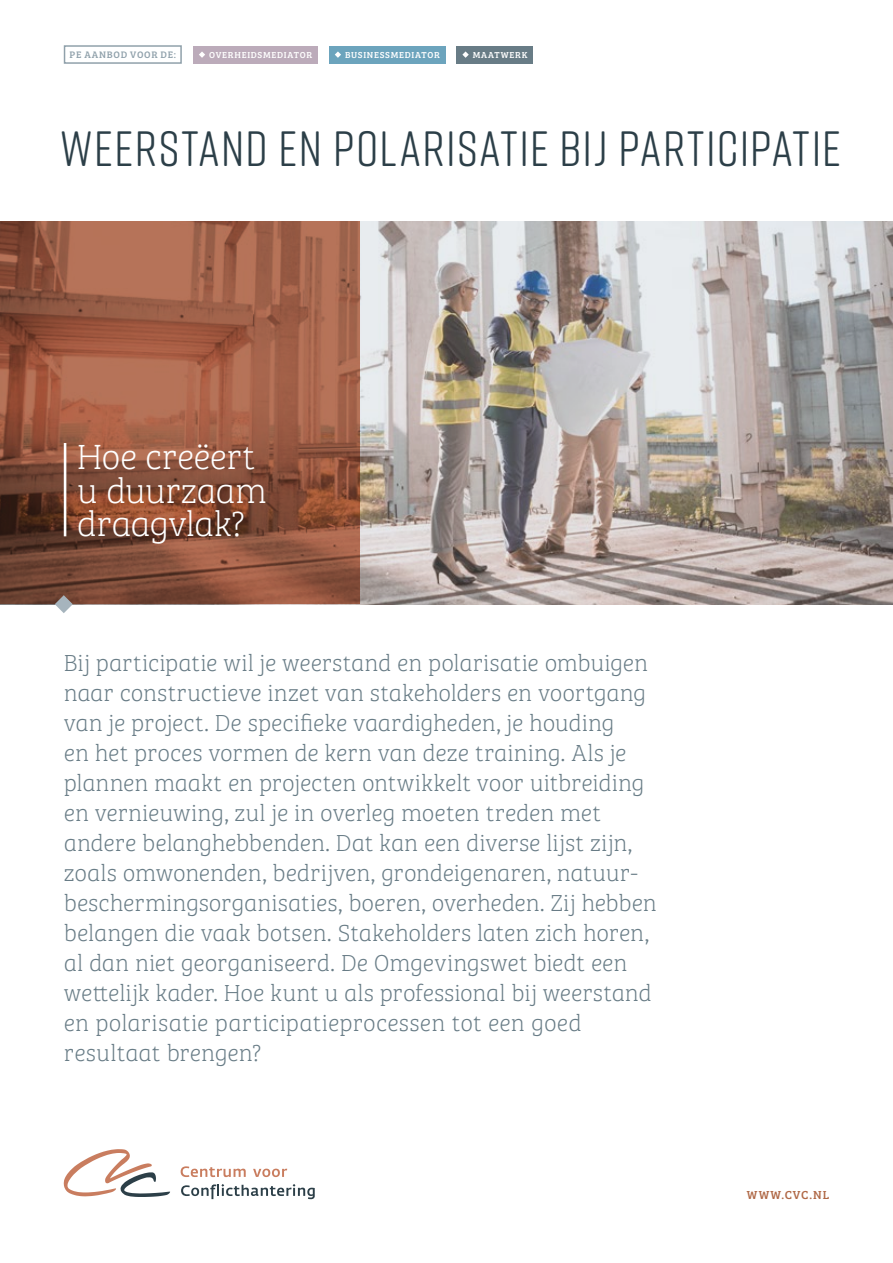
<style>
.page{position:relative;width:893px;height:1263px;background:#fff}
.page>*{position:absolute;margin:0;border:0;box-sizing:border-box;transform-origin:0 0}
.t1{font:49.5px "Rift Soft";letter-spacing:.03em;color:#2c3f48}
.t2{font:36.15px/33.6px "Bree Serif Th";letter-spacing:-.015em;color:#fff}
.t3{font:24px/30px "Bree Serif Th";letter-spacing:-.005em;color:#687c86}
.t4{font:12px "Bree Serif";letter-spacing:.08em;color:#b06947}
.t5{font:9.75px "Bree Serif";letter-spacing:.07em;color:#90a1ab}
.t6{font:9px "Bree Serif";letter-spacing:.08em;color:#fff}
</style>
<div class="page">
<img style="left:360px;top:221px;width:533px;height:383px">
<svg style="left:0;top:221px;width:360px;height:383px;background:#955942"></svg>
<svg style="left:55px;top:595px;width:18px;height:18px"></svg>
<hr style="left:64px;top:443px;width:2px;height:93px;background:#fff">
<svg style="left:181px;top:1166px;width:65px;height:11px"></svg>
<svg style="left:253px;top:1168px;width:34px;height:9px"></svg>
<svg style="left:181px;top:1184px;width:134px;height:15px"></svg>
<svg style="left:64px;top:1149px;width:106px;height:48px"></svg>
<div style="left:64px;top:45px;width:118px;height:19px;border:2px solid #90a1ab"></div>
<div style="left:457px;top:46px;width:76px;height:18px;background:#687c86"></div>
<svg style="left:462px;top:51px;width:7px;height:7px"></svg>
<div style="left:193px;top:46px;width:125px;height:18px;background:#bcabba"></div>
<svg style="left:199px;top:51px;width:6px;height:7px"></svg>
<div style="left:329px;top:46px;width:116px;height:18px;background:#6ca4bd"></div>
<svg style="left:335px;top:51px;width:6px;height:7px"></svg>
<p class="t5" style="left:70px;top:47px;width:108px">PE AANBOD VOOR DE:</p>
<p class="t6" style="left:209px;top:48px;width:105px">OVERHEIDSMEDIATOR</p>
<p class="t6" style="left:345px;top:48px;width:96px">BUSINESSMEDIATOR</p>
<p class="t6" style="left:473px;top:48px;width:56px">MAATWERK</p>
<h1 class="t1" style="left:61px;top:114px;width:782px">WEERSTAND EN POLARISATIE BIJ PARTICIPATIE</h1>
<h2 class="t2" style="left:77px;top:438px;width:192px">Hoe creëert u duurzaam draagvlak?</h2>
<p class="t3" style="left:64px;top:647px;width:595px">Bij participatie wil je weerstand en polarisatie ombuigen naar constructieve inzet van stakeholders en voortgang van je project. De specifieke vaardigheden, je houding<br>en het proces vormen de kern van deze training. Als je plannen maakt en projecten ontwikkelt voor uitbreiding en vernieuwing, zul je in overleg moeten treden met andere belanghebbenden. Dat kan een diverse lijst zijn, zoals omwonenden, bedrijven, grondeigenaren, natuur&shy;beschermingsorganisaties, boeren, overheden. Zij hebben belangen die vaak botsen. Stakeholders laten zich horen, al dan niet georganiseerd. De Omgevingswet biedt een wettelijk kader. Hoe kunt u als professional bij weerstand en polarisatie participatieprocessen tot een goed resultaat brengen?</p>
<p class="t4" style="left:747px;top:1186px;width:84px">WWW.CVC.NL</p>
</div>
